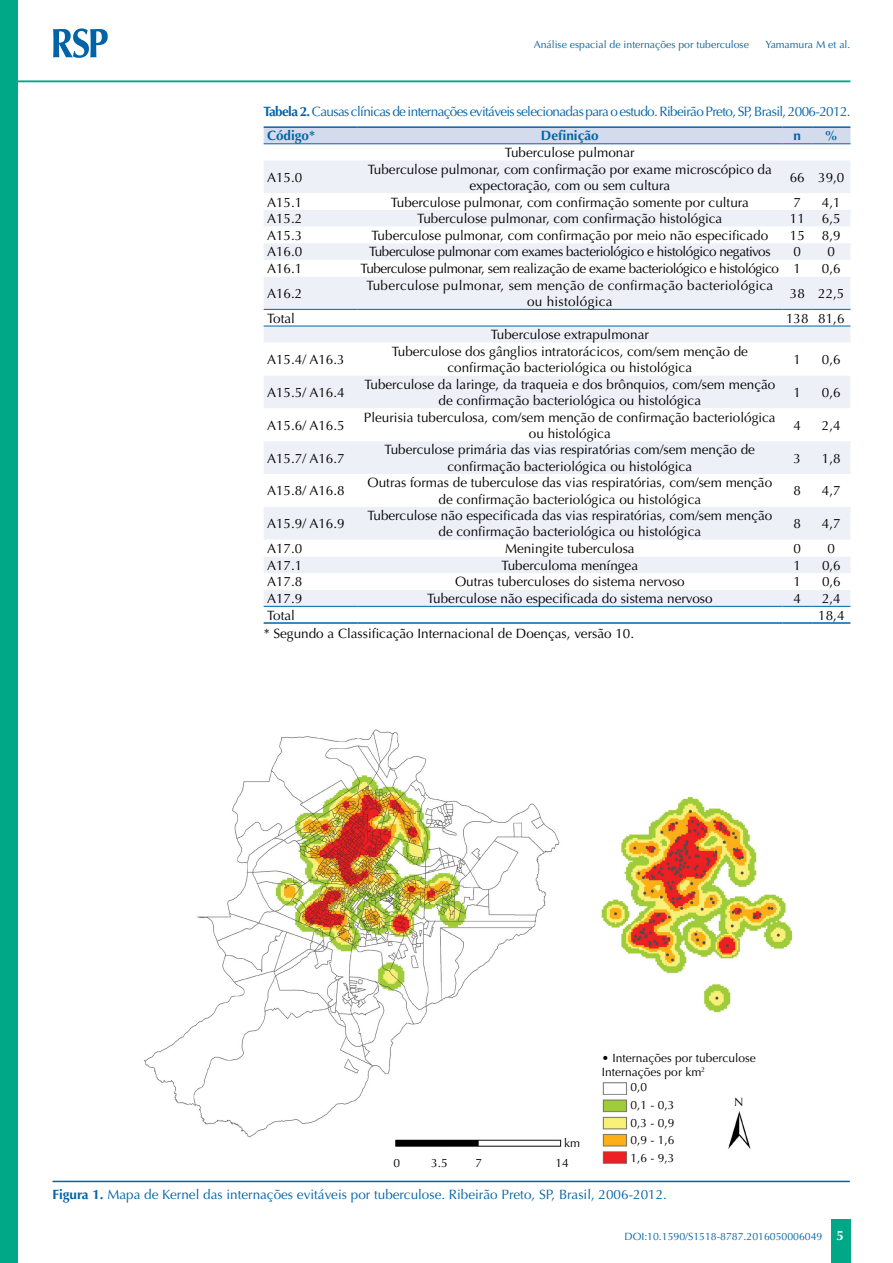
<style>
.page{position:relative;width:893px;height:1263px;background:#fff}
.page>*{position:absolute;margin:0;border:0;box-sizing:border-box;transform-origin:0 0}
.t1{font:13.5px/16.2px "Optima";color:#000;text-align:center}
.t2{font:13.5px "Optima";letter-spacing:-.03em;color:#000}
.t3{font:13.5px/24.3px "Optima";letter-spacing:-.045em;color:#0063a7}
.t4{font:13.5px "Optima";color:#0063a7}
.t5{font:13.5px/16.2px "Optima";letter-spacing:.02em;color:#000;text-align:center}
.t6{font:700 13.5px "Optima";color:#0063a7}
.t7{font:700 13.5px "Optima";color:#fff}
.t8{font:12px/17.7px "Optima";color:#000}
.t9{font:10.5px "Optima";color:#0063a7}
.s1{font-weight:700}
</style>
<div class="page">
<div style="left:831px;top:1220px;width:20px;height:43px;background:#00a887"></div>
<div style="left:0;top:0;width:18px;height:1263px;background:#00a887"></div>
<svg style="left:53px;top:28px;width:55px;height:30px"></svg>
<hr style="left:18px;top:80px;width:832px;height:2px;background:#00a887">
<div style="left:264px;top:128px;width:586px;height:15px;background:#d4dbec"></div>
<div style="left:264px;top:161px;width:586px;height:32px;background:#eef0f7"></div>
<svg style="left:264px;top:210px;width:586px;height:396px;fill:#eef0f7"></svg>
<hr style="left:264px;top:126px;width:93px;height:2px;background:#0063a7">
<hr style="left:357px;top:126px;width:425px;height:2px;background:#0063a7">
<hr style="left:782px;top:126px;width:30px;height:2px;background:#0063a7">
<hr style="left:812px;top:126px;width:38px;height:2px;background:#0063a7">
<hr style="left:264px;top:309px;width:93px;height:1px;background:#0063a7">
<hr style="left:357px;top:309px;width:425px;height:1px;background:#0063a7">
<hr style="left:782px;top:309px;width:30px;height:1px;background:#0063a7">
<hr style="left:812px;top:309px;width:38px;height:1px;background:#0063a7">
<hr style="left:264px;top:143px;width:93px;height:1px;background:#0063a7">
<hr style="left:357px;top:143px;width:425px;height:1px;background:#0063a7">
<hr style="left:782px;top:143px;width:30px;height:1px;background:#0063a7">
<hr style="left:812px;top:143px;width:38px;height:1px;background:#0063a7">
<hr style="left:264px;top:326px;width:93px;height:1px;background:#0063a7">
<hr style="left:357px;top:326px;width:425px;height:1px;background:#0063a7">
<hr style="left:782px;top:326px;width:30px;height:1px;background:#0063a7">
<hr style="left:812px;top:326px;width:38px;height:1px;background:#0063a7">
<hr style="left:264px;top:606px;width:93px;height:1px;background:#0063a7">
<hr style="left:357px;top:606px;width:425px;height:1px;background:#0063a7">
<hr style="left:782px;top:606px;width:30px;height:1px;background:#0063a7">
<hr style="left:812px;top:606px;width:38px;height:1px;background:#0063a7">
<hr style="left:264px;top:622px;width:93px;height:2px;background:#0063a7">
<hr style="left:357px;top:622px;width:425px;height:2px;background:#0063a7">
<hr style="left:782px;top:622px;width:30px;height:2px;background:#0063a7">
<hr style="left:812px;top:622px;width:38px;height:2px;background:#0063a7">
<hr style="left:53px;top:1181px;width:797px;height:1px;background:#0063a7">
<img style="left:144px;top:729px;width:649px;height:435px">
<p class="t9" style="left:534px;top:38px;width:217px">Análise espacial de internações por tuberculose</p>
<p class="t9" style="left:766px;top:38px;width:86px">Yamamura M et al.</p>
<p class="t3" style="left:264px;top:100px;width:588px"><span class="s1">Tabela 2.</span> Causas clínicas de internações evitáveis selecionadas para o estudo. Ribeirão Preto, SP, Brasil, 2006-2012.<br><span class="s1">Código*</span></p>
<p class="t6" style="left:541px;top:128px;width:59px">Definição</p>
<p class="t6" style="left:793px;top:128px;width:9px">n</p>
<p class="t6" style="left:825px;top:128px;width:15px">%</p>
<p class="t1" style="left:505px;top:145px;width:131px">Tuberculose pulmonar</p>
<p class="t1" style="left:267px;top:169px;width:37px">A15.0</p>
<p class="t1" style="left:368px;top:161px;width:406px">Tuberculose pulmonar, com confirmação por exame microscópico da expectoração, com ou sem cultura</p>
<p class="t1" style="left:790px;top:169px;width:56px">66 39,0</p>
<p class="t1" style="left:267px;top:194px;width:37px">A15.1</p>
<p class="t1" style="left:391px;top:194px;width:360px">Tuberculose pulmonar, com confirmação somente por cultura</p>
<p class="t1" style="left:794px;top:194px;width:9px">7</p>
<p class="t1" style="left:822px;top:194px;width:20px">4,1</p>
<p class="t1" style="left:267px;top:211px;width:37px">A15.2</p>
<p class="t1" style="left:417px;top:211px;width:307px">Tuberculose pulmonar, com confirmação histológica</p>
<p class="t1" style="left:790px;top:211px;width:17px">11</p>
<p class="t1" style="left:822px;top:211px;width:20px">6,5</p>
<p class="t1" style="left:267px;top:227px;width:37px">A15.3</p>
<p class="t1" style="left:371px;top:227px;width:398px">Tuberculose pulmonar, com confirmação por meio não especificado</p>
<p class="t1" style="left:790px;top:227px;width:17px">15</p>
<p class="t1" style="left:822px;top:227px;width:20px">8,9</p>
<p class="t1" style="left:267px;top:244px;width:37px">A16.0</p>
<p class="t2" style="left:369px;top:244px;width:403px">Tuberculose pulmonar com exames bacteriológico e histológico negativos</p>
<p class="t1" style="left:794px;top:244px;width:9px">0</p>
<p class="t1" style="left:828px;top:244px;width:9px">0</p>
<p class="t1" style="left:267px;top:261px;width:37px">A16.1</p>
<p class="t2" style="left:361px;top:261px;width:442px">Tuberculose pulmonar, sem realização de exame bacteriológico e histológico 1</p>
<p class="t1" style="left:822px;top:261px;width:20px">0,6</p>
<p class="t1" style="left:267px;top:285px;width:37px">A16.2</p>
<p class="t5" style="left:366px;top:277px;width:408px">Tuberculose pulmonar, sem menção de confirmação bacteriológica ou histológica</p>
<p class="t1" style="left:790px;top:285px;width:56px">38 22,5</p>
<p class="t1" style="left:267px;top:310px;width:29px">Total</p>
<p class="t1" style="left:786px;top:310px;width:60px">138 81,6</p>
<p class="t1" style="left:491px;top:327px;width:160px">Tuberculose extrapulmonar</p>
<p class="t1" style="left:267px;top:352px;width:79px">A15.4/ A16.3</p>
<p class="t1" style="left:392px;top:343px;width:358px">Tuberculose dos gânglios intratorácicos, com/sem menção de confirmação bacteriológica ou histológica</p>
<p class="t1" style="left:794px;top:352px;width:9px">1</p>
<p class="t1" style="left:822px;top:352px;width:20px">0,6</p>
<p class="t1" style="left:267px;top:384px;width:79px">A15.5/ A16.4</p>
<p class="t1" style="left:364px;top:376px;width:412px">Tuberculose da laringe, da traqueia e dos brônquios, com/sem menção de confirmação bacteriológica ou histológica</p>
<p class="t1" style="left:794px;top:384px;width:9px">1</p>
<p class="t1" style="left:822px;top:384px;width:20px">0,6</p>
<p class="t1" style="left:267px;top:417px;width:79px">A15.6/ A16.5</p>
<p class="t1" style="left:364px;top:409px;width:413px">Pleurisia tuberculosa, com/sem menção de confirmação bacteriológica ou histológica</p>
<p class="t1" style="left:794px;top:417px;width:9px">4</p>
<p class="t1" style="left:822px;top:417px;width:20px">2,4</p>
<p class="t1" style="left:267px;top:450px;width:79px">A15.7/ A16.7</p>
<p class="t1" style="left:385px;top:442px;width:372px">Tuberculose primária das vias respiratórias com/sem menção de confirmação bacteriológica ou histológica</p>
<p class="t1" style="left:794px;top:450px;width:9px">3</p>
<p class="t1" style="left:822px;top:450px;width:20px">1,8</p>
<p class="t1" style="left:267px;top:483px;width:79px">A15.8/ A16.8</p>
<p class="t1" style="left:368px;top:475px;width:406px">Outras formas de tuberculose das vias respiratórias, com/sem menção de confirmação bacteriológica ou histológica</p>
<p class="t1" style="left:794px;top:483px;width:9px">8</p>
<p class="t1" style="left:822px;top:483px;width:20px">4,7</p>
<p class="t1" style="left:267px;top:516px;width:79px">A15.9/ A16.9</p>
<p class="t1" style="left:367px;top:508px;width:406px">Tuberculose não especificada das vias respiratórias, com/sem menção de confirmação bacteriológica ou histológica</p>
<p class="t1" style="left:794px;top:516px;width:9px">8</p>
<p class="t1" style="left:822px;top:516px;width:20px">4,7</p>
<p class="t1" style="left:267px;top:540px;width:37px">A17.0</p>
<p class="t1" style="left:505px;top:540px;width:131px">Meningite tuberculosa</p>
<p class="t1" style="left:794px;top:540px;width:9px">0</p>
<p class="t1" style="left:828px;top:540px;width:9px">0</p>
<p class="t1" style="left:267px;top:557px;width:37px">A17.1</p>
<p class="t1" style="left:502px;top:557px;width:138px">Tuberculoma meníngea</p>
<p class="t1" style="left:794px;top:557px;width:9px">1</p>
<p class="t1" style="left:822px;top:557px;width:20px">0,6</p>
<p class="t1" style="left:267px;top:574px;width:37px">A17.8</p>
<p class="t1" style="left:455px;top:574px;width:231px">Outras tuberculoses do sistema nervoso</p>
<p class="t1" style="left:794px;top:574px;width:9px">1</p>
<p class="t1" style="left:822px;top:574px;width:20px">0,6</p>
<p class="t1" style="left:267px;top:590px;width:37px">A17.9</p>
<p class="t1" style="left:427px;top:590px;width:287px">Tuberculose não especificada do sistema nervoso</p>
<p class="t1" style="left:794px;top:590px;width:9px">4</p>
<p class="t1" style="left:822px;top:590px;width:20px">2,4</p>
<p class="t1" style="left:267px;top:607px;width:29px">Total</p>
<p class="t1" style="left:818px;top:607px;width:28px">18,4</p>
<p class="t1" style="left:264px;top:626px;width:372px">* Segundo a Classificação Internacional de Doenças, versão 10.</p>
<p class="t8" style="left:602px;top:1050px;width:155px;line-height:14.4px">• Internações por tuberculose<br>Internações por km<sup>2</sup></p>
<p class="t8" style="left:564px;top:1134px;width:17px">km</p>
<p class="t8" style="left:393px;top:1155px;width:8px">0</p>
<p class="t8" style="left:431px;top:1155px;width:18px">3.5</p>
<p class="t8" style="left:476px;top:1155px;width:8px">7</p>
<p class="t8" style="left:555px;top:1155px;width:15px">14</p>
<p class="t8" style="left:631px;top:1079px;width:46px">0,0<br>0,1 - 0,3</p>
<p class="t8" style="left:631px;top:1114px;width:46px;text-align:justify">0,3 - 0,9<br>0,9 - 1,6<br>1,6 - 9,3</p>
<p class="t4" style="left:53px;top:1187px;width:616px"><span class="s1">Figura 1.</span> Mapa de Kernel das internações evitáveis por tuberculose. Ribeirão Preto, SP, Brasil, 2006-2012.</p>
<p class="t8" style="left:734px;top:1093px;width:11px">N</p>
<p class="t9" style="left:624px;top:1230px;width:199px">DOI:10.1590/S1518-8787.2016050006049</p>
<p class="t7" style="left:836px;top:1227px;width:9px">5</p>
</div>
